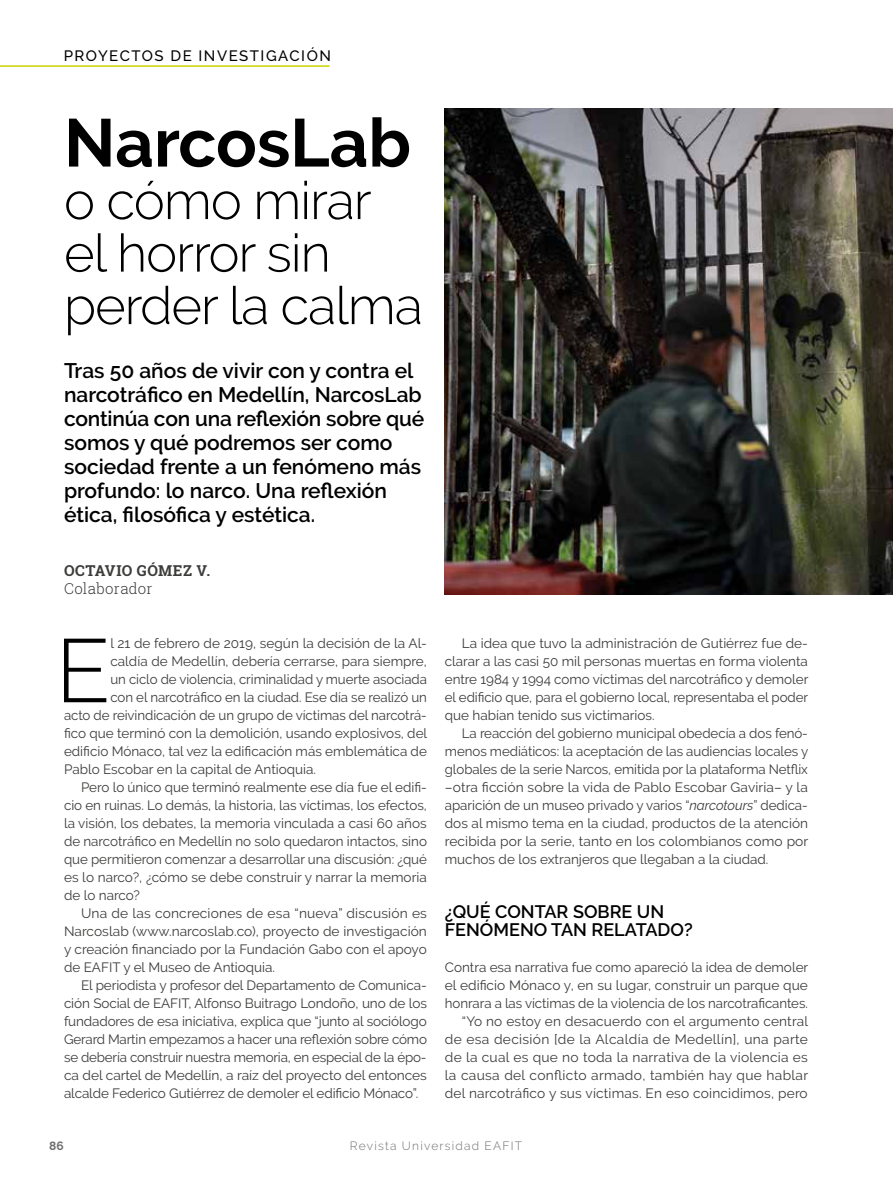
<style>
.page{position:relative;width:893px;height:1191px;background:#fff}
.page>*{position:absolute;margin:0;border:0;box-sizing:border-box;transform-origin:0 0}
.t1{font:300 89.55px "Raleway";color:#000}
.t2{font:700 67.5px "Raleway";letter-spacing:-.005em;color:#000}
.t3{font:300 52.5px/52.5px "Raleway";letter-spacing:-.02em;color:#000}
.t4{font:600 21px/24px "Raleway";color:#000}
.t5{font:600 18px/18px "Raleway";color:#000}
.t6{font:500 15px "Raleway";letter-spacing:.1em;color:#000}
.t7{font:700 15px "Roboto Slab";letter-spacing:.035em;color:#3c3c3b}
.t8{font:300 15px "Roboto Slab";letter-spacing:.025em;color:#3c3c3b}
.t9{font:13.5px/18px "Raleway";color:#3c3c3b;text-align:justify}
.t10{font:300 12px "Raleway";letter-spacing:.1em;color:#706f6f}
.t11{font:700 12px "Raleway";color:#706f6f}
.s1{font-style:italic}
</style>
<div class="page">
<img style="left:445px;top:108px;width:448px;height:486px">
<hr style="left:0;top:65px;width:329px;height:2px;background:#c8d300">
<p class="t6" style="left:64px;top:47px;width:269px">PROYECTOS DE INVESTIGACIÓN</p>
<h2 class="t2" style="left:64px;top:104px;width:349px">NarcosLab</h2>
<h3 class="t3" style="left:64px;top:174px;width:360px">o cómo mirar el horror sin perder la calma</h3>
<h3 class="t4" style="left:64px;top:359px;width:362px">Tras 50 años de vivir con y contra el narcotráfico en Medellín, NarcosLab continúa con una reflexión sobre qué somos y qué podremos ser como sociedad frente a un fenómeno más profundo: lo narco. Una reflexión ética, filosófica y estética.</h3>
<p class="t7" style="left:64px;top:560px;width:148px">OCTAVIO GÓMEZ V.</p>
<p class="t8" style="left:64px;top:578px;width:90px">Colaborador</p>
<h1 class="t1" style="left:56px;top:618px;width:56px">E</h1>
<p class="t9" style="left:110px;top:634px;width:318px">l 21 de febrero de 2019, según la decisión de la Al-</p>
<p class="t9" style="left:110px;top:652px;width:318px">caldía de Medellín, debería cerrarse, para siempre,</p>
<p class="t9" style="left:110px;top:670px;width:318px">un ciclo de violencia, criminalidad y muerte asociada</p>
<p class="t9" style="left:110px;top:688px;width:318px">con el narcotráfico en la ciudad. Ese día se realizó un</p>
<p class="t9" style="left:64px;top:706px;width:364px">acto de reivindicación de un grupo de víctimas del narcotrá-</p>
<p class="t9" style="left:64px;top:724px;width:365px">fico que terminó con la demolición, usando explosivos, del</p>
<p class="t9" style="left:64px;top:742px;width:364px">edificio Mónaco, tal vez la edificación más emblemática de</p>
<p class="t9" style="left:64px;top:760px;width:254px">Pablo Escobar en la capital de Antioquia.</p>
<p class="t9" style="left:81px;top:778px;width:347px">Pero lo único que terminó realmente ese día fue el edifi-</p>
<p class="t9" style="left:64px;top:796px;width:364px">cio en ruinas. Lo demás, la historia, las víctimas, los efectos,</p>
<p class="t9" style="left:64px;top:814px;width:364px">la visión, los debates, la memoria vinculada a casi 60 años</p>
<p class="t9" style="left:64px;top:832px;width:365px">de narcotráfico en Medellín no solo quedaron intactos, sino</p>
<p class="t9" style="left:64px;top:850px;width:364px">que permitieron comenzar a desarrollar una discusión: ¿qué</p>
<p class="t9" style="left:64px;top:868px;width:364px">es lo narco?, ¿cómo se debe construir y narrar la memoria</p>
<p class="t9" style="left:64px;top:886px;width:78px">de lo narco?</p>
<p class="t9" style="left:81px;top:904px;width:347px">Una de las concreciones de esa “nueva” discusión es</p>
<p class="t9" style="left:64px;top:922px;width:364px">Narcoslab (www.narcoslab.co), proyecto de investigación</p>
<p class="t9" style="left:64px;top:940px;width:364px">y creación financiado por la Fundación Gabo con el apoyo</p>
<p class="t9" style="left:64px;top:958px;width:213px">de EAFIT y el Museo de Antioquia.</p>
<p class="t9" style="left:81px;top:976px;width:347px">El periodista y profesor del Departamento de Comunica-</p>
<p class="t9" style="left:64px;top:994px;width:364px">ción Social de EAFIT, Alfonso Buitrago Londoño, uno de los</p>
<p class="t9" style="left:64px;top:1012px;width:364px">fundadores de esa iniciativa, explica que “junto al sociólogo</p>
<p class="t9" style="left:64px;top:1030px;width:365px">Gerard Martin empezamos a hacer una reflexión sobre cómo</p>
<p class="t9" style="left:64px;top:1048px;width:364px">se debería construir nuestra memoria, en especial de la épo-</p>
<p class="t9" style="left:64px;top:1066px;width:364px">ca del cartel de Medellín, a raíz del proyecto del entonces</p>
<p class="t9" style="left:64px;top:1084px;width:356px">alcalde Federico Gutiérrez de demoler el edificio Mónaco”.</p>
<p class="t9" style="left:445px;top:634px;width:365px;text-indent:17px">La idea que tuvo la administración de Gutiérrez fue de&shy;clarar a las casi 50 mil personas muertas en forma violenta entre 1984 y 1994 como víctimas del narcotráfico y demoler el edificio que, para el gobierno local, representaba el poder que habían tenido sus victimarios.</p>
<p class="t9" style="left:445px;top:724px;width:365px;text-indent:17px">La reacción del gobierno municipal obedecía a dos fenó&shy;menos mediáticos: la aceptación de las audiencias locales y globales de la serie Narcos, emitida por la plataforma Netflix –otra ficción sobre la vida de Pablo Escobar Gaviria– y la aparición de un museo privado y varios “<span class="s1">narcotours</span>” dedica&shy;dos al mismo tema en la ciudad, productos de la atención recibida por la serie, tanto en los colombianos como por muchos de los extranjeros que llegaban a la ciudad.</p>
<h3 class="t5" style="left:445px;top:903px;width:249px">¿QUÉ CONTAR SOBRE UN<br>FENÓMENO TAN RELATADO?</h3>
<p class="t9" style="left:445px;top:958px;width:365px;text-align:right">Contra esa narrativa fue como apareció la idea de demoler el edificio Mónaco y, en su lugar, construir un parque que honrara a las víctimas de la violencia de los narcotraficantes. “Yo no estoy en desacuerdo con el argumento central de esa decisión [de la Alcaldía de Medellín], una parte de la cual es que no toda la narrativa de la violencia es la causa del conflicto armado, también hay que hablar del narcotráfico y sus víctimas. En eso coincidimos, pero</p>
<p class="t11" style="left:49px;top:1139px;width:16px">86</p>
<p class="t10" style="left:350px;top:1139px;width:174px">Revista Universidad EAFIT</p>
</div>
